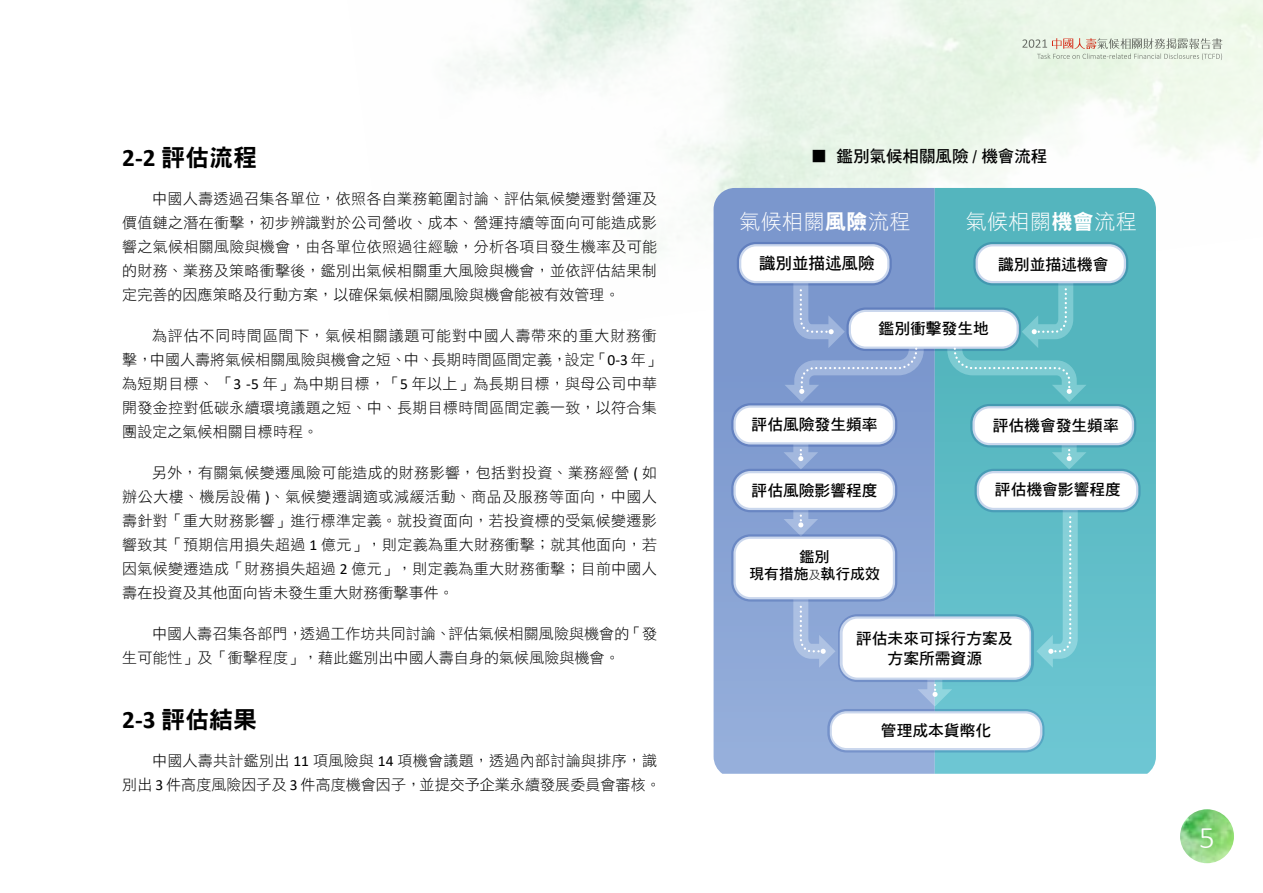
<style>
.page{position:relative;width:1263px;height:893px;background:#fff}
.page>*{position:absolute;margin:0;border:0;box-sizing:border-box;transform-origin:0 0}
.t1{font:300 31.35px "Calibri";color:#fff}
.t2{font:24px "DF Hei Std W9";color:#000}
.t3{font:21px "DF Hei Std W3";letter-spacing:.02em;color:#fff}
.t4{font:16.5px "DF Hei Std W7";color:#000}
.t5{font:15.75px/20.1px "DF Hei Std W7";color:#000;text-align:center}
.t6{font:15px/24px "DF Hei Std W3";letter-spacing:.005em;color:#000;text-align:justify}
.t7{font:15px "DF Hei Std W7";color:#000}
.t8{font:14.85px "DF Hei Std W7";color:#000}
.s1{font-family:"Calibri";font-weight:700;font-size:25.2px}
.s2{font-family:"Calibri";font-size:15.45px}
.s3{font-family:"DF Hei Std W9"}
.s4{font-family:"DF Hei Std W3";font-size:11.85px}
</style>
<div class="page">
<svg style="left:1022px;top:38px;width:200px;height:22px;background:#d5dacc"></svg>
<svg style="left:713px;top:188px;width:222px;height:586px;background:#86a1d2"></svg>
<svg style="left:935px;top:188px;width:221px;height:586px;background:#5ebcc6"></svg>
<div style="left:830px;top:711px;width:212px;height:39px;background:#fff;border-radius:17px"></div>
<div style="left:977px;top:471px;width:161px;height:39px;background:#fff;border-radius:17px"></div>
<div style="left:972px;top:406px;width:162px;height:39px;background:#fff;border-radius:17px"></div>
<div style="left:840px;top:616px;width:191px;height:64px;background:#fff;border-radius:17px"></div>
<div style="left:739px;top:244px;width:150px;height:39px;background:#fff;border-radius:17px"></div>
<div style="left:733px;top:405px;width:162px;height:39px;background:#fff;border-radius:17px"></div>
<div style="left:733px;top:471px;width:162px;height:39px;background:#fff;border-radius:17px"></div>
<div style="left:733px;top:537px;width:162px;height:62px;background:#fff;border-radius:17px"></div>
<div style="left:975px;top:244px;width:151px;height:39px;background:#fff;border-radius:17px"></div>
<div style="left:849px;top:310px;width:170px;height:39px;background:#fff;border-radius:17px"></div>
<svg style="left:1062px;top:447px;width:15px;height:3px"></svg>
<svg style="left:793px;top:447px;width:15px;height:3px"></svg>
<svg style="left:793px;top:512px;width:15px;height:4px"></svg>
<svg style="left:927px;top:682px;width:15px;height:3px"></svg>
<div style="left:737px;top:242px;width:155px;height:43px;border:4px solid #96afdb;border-radius:17px"></div>
<div style="left:970px;top:404px;width:166px;height:43px;border:4px solid #96afdb;border-radius:17px"></div>
<div style="left:731px;top:403px;width:166px;height:44px;border:4px solid #96afdb;border-radius:17px"></div>
<div style="left:973px;top:242px;width:155px;height:43px;border:4px solid #96afdb;border-radius:17px"></div>
<div style="left:827px;top:709px;width:217px;height:43px;border:4px solid #96afdb;border-radius:17px"></div>
<div style="left:838px;top:614px;width:196px;height:68px;border:4px solid #96afdb;border-radius:17px"></div>
<div style="left:731px;top:469px;width:166px;height:43px;border:4px solid #96afdb;border-radius:17px"></div>
<div style="left:731px;top:534px;width:166px;height:68px;border:4px solid #96afdb;border-radius:17px"></div>
<div style="left:974px;top:469px;width:166px;height:43px;border:4px solid #96afdb;border-radius:17px"></div>
<svg style="left:1052px;top:450px;width:34px;height:19px"></svg>
<svg style="left:783px;top:450px;width:35px;height:19px"></svg>
<svg style="left:783px;top:516px;width:35px;height:20px"></svg>
<svg style="left:917px;top:685px;width:35px;height:21px"></svg>
<svg style="left:786px;top:597px;width:50px;height:71px;background:#9bb2db"></svg>
<svg style="left:1036px;top:507px;width:49px;height:161px;background:#73c6d0"></svg>
<svg style="left:784px;top:283px;width:147px;height:119px"></svg>
<svg style="left:940px;top:283px;width:146px;height:119px"></svg>
<img style="left:1180px;top:809px;width:54px;height:54px;border-radius:27px">
<h2 class="t2" style="left:122px;top:144px;width:136px"><span class="s1">2-2</span> 評估流程</h2>
<p class="t6" style="left:122px;top:186px;width:536px;text-indent:30px">中國人壽透過召集各單位，依照各自業務範圍討論、評估氣候變遷對營運及價值鏈之潛在衝擊，初步辨識對於公司營收、成本、營運持續等面向可能造成影響之氣候相關風險與機會，由各單位依照過往經驗，分析各項目發生機率及可能的財務、業務及策略衝擊後，鑑別出氣候相關重大風險與機會，並依評估結果制定完善的因應策略及行動方案，以確保氣候相關風險與機會能被有效管理。</p>
<p class="t6" style="left:122px;top:323px;width:540px;text-align:left;text-indent:30px">為評估不同時間區間下，氣候相關議題可能對中國人壽帶來的重大財務衝擊，中國人壽將氣候相關風險與機會之短、中、長期時間區間定義，設定「<span class="s2">0-3</span> 年」為短期目標、「<span class="s2">3 -5</span> 年」為中期目標，「<span class="s2">5</span> 年以上」為長期目標，與母公司中華開發金控對低碳永續環境議題之短、中、長期目標時間區間定義一致，以符合集團設定之氣候相關目標時程。</p>
<p class="t6" style="left:122px;top:460px;width:536px;text-indent:30px">另外，有關氣候變遷風險可能造成的財務影響，包括對投資、業務經營 <span class="s2">(</span> 如辦公大樓、機房設備 <span class="s2">)</span>、氣候變遷調適或減緩活動、商品及服務等面向，中國人壽針對「重大財務影響」進行標準定義。就投資面向，若投資標的受氣候變遷影響致其「預期信用損失超過 <span class="s2">1</span> 億元」，則定義為重大財務衝擊；就其他面向，若因氣候變遷造成「財務損失超過 <span class="s2">2</span> 億元」，則定義為重大財務衝擊；目前中國人壽在投資及其他面向皆未發生重大財務衝擊事件。</p>
<p class="t6" style="left:122px;top:621px;width:536px;text-indent:30px">中國人壽召集各部門，透過工作坊共同討論、評估氣候相關風險與機會的「發生可能性」及「衝擊程度」，藉此鑑別出中國人壽自身的氣候風險與機會。</p>
<h2 class="t2" style="left:122px;top:707px;width:136px"><span class="s1">2-3</span> 評估結果</h2>
<p class="t6" style="left:122px;top:749px;width:540px;text-align:right">中國人壽共計鑑別出 <span class="s2">11</span> 項風險與 <span class="s2">14</span> 項機會議題，透過內部討論與排序，識<br>別出 <span class="s2">3</span> 件高度風險因子及 <span class="s2">3</span> 件高度機會因子，並提交予企業永續發展委員會審核。</p>
<p class="t4" style="left:811px;top:147px;width:238px">■ 鑑別氣候相關風險 / 機會流程</p>
<h3 class="t3" style="left:739px;top:210px;width:173px">氣候相關<span class="s3">風險</span>流程</h3>
<h3 class="t3" style="left:966px;top:210px;width:173px">氣候相關<span class="s3">機會</span>流程</h3>
<p class="t4" style="left:759px;top:254px;width:117px">識別並描述風險</p>
<p class="t5" style="left:998px;top:254px;width:112px">識別並描述機會</p>
<p class="t5" style="left:879px;top:318px;width:112px">鑑別衝擊發生地</p>
<p class="t5" style="left:752px;top:414px;width:127px">評估風險發生頻率</p>
<p class="t5" style="left:752px;top:480px;width:127px">評估風險影響程度</p>
<p class="t7" style="left:800px;top:548px;width:31px">鑑別</p>
<p class="t8" style="left:749px;top:565px;width:132px">現有措施<span class="s4">及</span>執行成效</p>
<p class="t5" style="left:993px;top:415px;width:127px">評估機會發生頻率</p>
<p class="t5" style="left:995px;top:479px;width:127px">評估機會影響程度</p>
<p class="t5" style="left:856px;top:628px;width:159px">評估未來可採行方案及方案所需資源</p>
<p class="t5" style="left:881px;top:720px;width:112px">管理成本貨幣化</p>
<h1 class="t1" style="left:1199px;top:818px;width:17px">5</h1>
</div>
